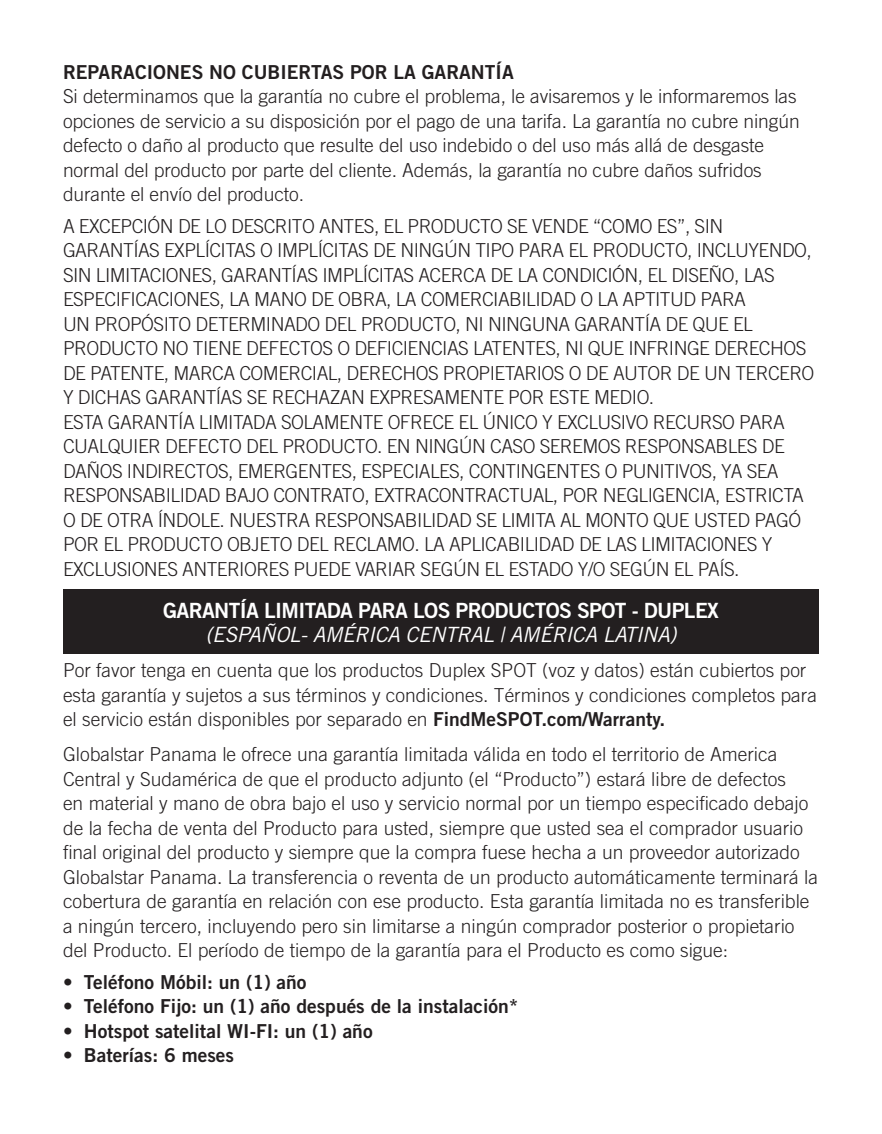
<style>
.page{position:relative;width:882px;height:1134px;background:#fff}
.page>*{position:absolute;margin:0;border:0;box-sizing:border-box;transform-origin:0 0}
.t1{font:21px "Trade Gothic Bold Two";letter-spacing:-.03em;color:#fff}
.t2{font:italic 21px "Trade Gothic";letter-spacing:-.02em;color:#fff}
.t3{font:300 19.25px/24.5px "Trade Gothic";letter-spacing:-.005em;color:#231f20}
.t4{font:300 19.25px/24.5px "Trade Gothic";letter-spacing:-.03em;color:#231f20}
.t5{font:19.25px "Trade Gothic Bold Two";color:#231f20}
.s1{font-family:"Trade Gothic Bold Two";font-weight:400}
.s2{font-family:"Trade Gothic";font-weight:300}
</style>
<div class="page">
<div style="left:63px;top:589px;width:756px;height:65px;background:#231f20"></div>
<p class="t5" style="left:63px;top:60px;width:452px">REPARACIONES NO CUBIERTAS POR LA GARANTÍA</p>
<p class="t3" style="left:63px;top:84px;width:738px">Si determinamos que la garantía no cubre el problema, le avisaremos y le informaremos las opciones de servicio a su disposición por el pago de una tarifa. La garantía no cubre ningún defecto o daño al producto que resulte del uso indebido o del uso más allá de desgaste normal del producto por parte del cliente. Además, la garantía no cubre daños sufridos durante el envío del producto.</p>
<p class="t4" style="left:63px;top:213px;width:753px">A EXCEPCIÓN DE LO DESCRITO ANTES, EL PRODUCTO SE VENDE “COMO ES”, SIN GARANTÍAS EXPLÍCITAS O IMPLÍCITAS DE NINGÚN TIPO PARA EL PRODUCTO, INCLUYENDO, SIN LIMITACIONES, GARANTÍAS IMPLÍCITAS ACERCA DE LA CONDICIÓN, EL DISEÑO, LAS ESPECIFICACIONES, LA MANO DE OBRA, LA COMERCIABILIDAD O LA APTITUD PARA<br>UN PROPÓSITO DETERMINADO DEL PRODUCTO, NI NINGUNA GARANTÍA DE QUE EL PRODUCTO NO TIENE DEFECTOS O DEFICIENCIAS LATENTES, NI QUE INFRINGE DERECHOS DE PATENTE, MARCA COMERCIAL, DERECHOS PROPIETARIOS O DE AUTOR DE UN TERCERO Y DICHAS GARANTÍAS SE RECHAZAN EXPRESAMENTE POR ESTE MEDIO.</p>
<p class="t4" style="left:63px;top:409px;width:742px">ESTA GARANTÍA LIMITADA SOLAMENTE OFRECE EL ÚNICO Y EXCLUSIVO RECURSO PARA CUALQUIER DEFECTO DEL PRODUCTO. EN NINGÚN CASO SEREMOS RESPONSABLES DE DAÑOS INDIRECTOS, EMERGENTES, ESPECIALES, CONTINGENTES O PUNITIVOS, YA SEA RESPONSABILIDAD BAJO CONTRATO, EXTRACONTRACTUAL, POR NEGLIGENCIA, ESTRICTA O DE OTRA ÍNDOLE. NUESTRA RESPONSABILIDAD SE LIMITA AL MONTO QUE USTED PAGÓ POR EL PRODUCTO OBJETO DEL RECLAMO. LA APLICABILIDAD DE LAS LIMITACIONES Y EXCLUSIONES ANTERIORES PUEDE VARIAR SEGÚN EL ESTADO Y/O SEGÚN EL PAÍS.</p>
<p class="t1" style="left:163px;top:597px;width:557px">GARANTÍA LIMITADA PARA LOS PRODUCTOS SPOT - DUPLEX</p>
<p class="t2" style="left:206px;top:622px;width:472px">(ESPAÑOL- AMÉRICA CENTRAL | AMÉRICA LATINA)</p>
<p class="t3" style="left:63px;top:658px;width:755px">Por favor tenga en cuenta que los productos Duplex SPOT (voz y datos) están cubiertos por esta garantía y sujetos a sus términos y condiciones. Términos y condiciones completos para el servicio están disponibles por separado en <span class="s1">FindMeSPOT.com/Warranty.</span></p>
<p class="t3" style="left:63px;top:742px;width:757px">Globalstar Panama le ofrece una garantía limitada válida en todo el territorio de America Central y Sudamérica de que el producto adjunto (el “Producto”) estará libre de defectos<br>en material y mano de obra bajo el uso y servicio normal por un tiempo especificado debajo de la fecha de venta del Producto para usted, siempre que usted sea el comprador usuario final original del producto y siempre que la compra fuese hecha a un proveedor autorizado Globalstar Panama. La transferencia o reventa de un producto automáticamente terminará la cobertura de garantía en relación con ese producto. Esta garantía limitada no es transferible a ningún tercero, incluyendo pero sin limitarse a ningún comprador posterior o propietario del Producto. El período de tiempo de la garantía para el Producto es como sigue:</p>
<p class="t5" style="left:63px;top:970px;width:245px"><span class="s2">•</span> Teléfono Móbil: un (1) año</p>
<p class="t5" style="left:63px;top:994px;width:457px">• Teléfono Fijo: un (1) año después de la instalación*</p>
<p class="t5" style="left:63px;top:1019px;width:311px">• Hotspot satelital WI-FI: un (1) año</p>
<p class="t5" style="left:63px;top:1043px;width:173px">• Baterías: 6 meses</p>
</div>
